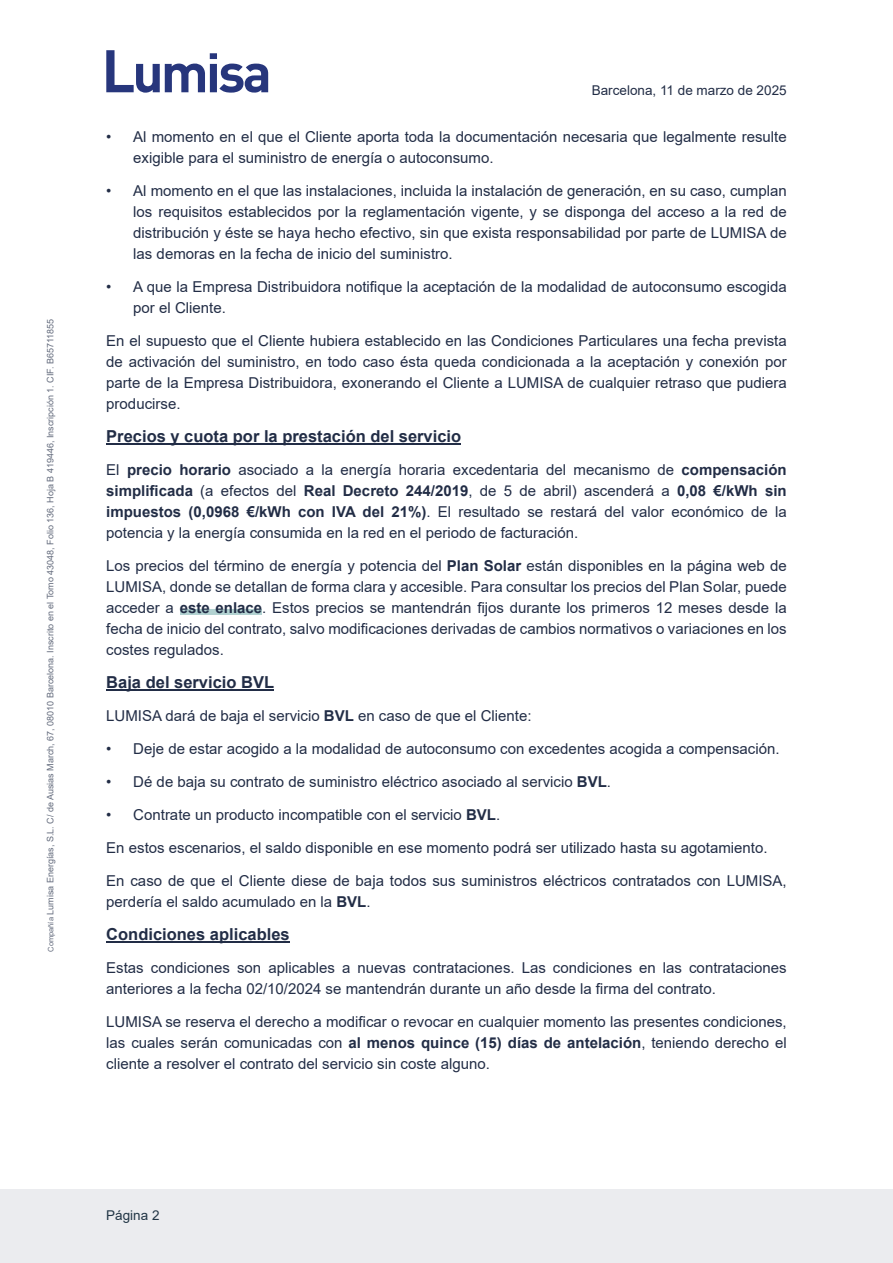
<style>
.page{position:relative;width:893px;height:1263px;background:#fff}
.page>*{position:absolute;margin:0;border:0;box-sizing:border-box;transform-origin:0 0}
.t1{font:700 16.5px "Arial";color:#222d46}
.t2{font:15px "Arial";color:#222d46}
.t3{font:700 15px "Arial";color:#222d46}
.t4{font:13.5px "Arial";color:#222d46}
.t5{font:13.5px "Arial";color:#223646}
.t6{font:9px "Arial";color:rgb(34 45 70/.71)}
.s1{font-size:7.5px}
.s2{font-weight:700}
</style>
<div class="page">
<div style="left:0;top:1189px;width:893px;height:74px;background:#ebecef"></div>
<svg style="left:106px;top:50px;width:162px;height:43px"></svg>
<div style="left:180px;top:609px;width:81px;height:6px;background:#b2d2d1"></div>
<hr style="left:106px;top:443px;width:355px;height:2px;background:#222d46">
<hr style="left:106px;top:689px;width:168px;height:2px;background:#222d46">
<hr style="left:106px;top:941px;width:184px;height:2px;background:#222d46">
<p class="t6" style="left:47px;top:952px;width:635px;rotate:-90deg"><span class="s1">Compañía</span> Lumisa Energías, S.L. C/ de Ausias March, 67, 08010 Barcelona. Inscrito en el Tomo 43048, Folio 136, Hoja B 419446, Inscripción 1. CIF. B65711855</p>
<p class="t4" style="left:592px;top:85px;width:196px">Barcelona, 11 de marzo de 2025</p>
<p class="t2" style="left:106px;top:131px;width:682px">• Al momento en el que el Cliente aporta toda la documentación necesaria que legalmente resulte</p>
<p class="t2" style="left:133px;top:152px;width:362px">exigible para el suministro de energía o autoconsumo.</p>
<p class="t2" style="left:106px;top:185px;width:682px">• Al momento en el que las instalaciones, incluida la instalación de generación, en su caso, cumplan</p>
<p class="t2" style="left:133px;top:206px;width:655px">los requisitos establecidos por la reglamentación vigente, y se disponga del acceso a la red de</p>
<p class="t2" style="left:133px;top:227px;width:655px">distribución y éste se haya hecho efectivo, sin que exista responsabilidad por parte de LUMISA de</p>
<p class="t2" style="left:133px;top:248px;width:321px">las demoras en la fecha de inicio del suministro.</p>
<p class="t2" style="left:106px;top:281px;width:682px">• A que la Empresa Distribuidora notifique la aceptación de la modalidad de autoconsumo escogida</p>
<p class="t2" style="left:133px;top:302px;width:94px">por el Cliente.</p>
<p class="t2" style="left:106px;top:335px;width:682px">En el supuesto que el Cliente hubiera establecido en las Condiciones Particulares una fecha prevista</p>
<p class="t2" style="left:106px;top:356px;width:682px">de activación del suministro, en todo caso ésta queda condicionada a la aceptación y conexión por</p>
<p class="t2" style="left:106px;top:377px;width:682px">parte de la Empresa Distribuidora, exonerando el Cliente a LUMISA de cualquier retraso que pudiera</p>
<p class="t2" style="left:106px;top:398px;width:76px">producirse.</p>
<p class="t1" style="left:106px;top:430px;width:356px">Precios y cuota por la prestación del servicio</p>
<p class="t2" style="left:106px;top:464px;width:15px">El</p>
<p class="t3" style="left:127px;top:464px;width:106px">precio horario</p>
<p class="t2" style="left:238px;top:464px;width:437px">asociado a la energía horaria excedentaria del mecanismo de</p>
<p class="t3" style="left:682px;top:464px;width:107px">compensación</p>
<p class="t3" style="left:106px;top:485px;width:88px">simplificada</p>
<p class="t2" style="left:200px;top:485px;width:98px">(a efectos del</p>
<p class="t2" style="left:304px;top:485px;width:367px"><span class="s2">Real Decreto 244/2019</span>, de 5 de abril) ascenderá a</p>
<p class="t3" style="left:677px;top:485px;width:111px">0,08 €/kWh sin</p>
<p class="t2" style="left:106px;top:506px;width:682px"><span class="s2">impuestos (0,0968 €/kWh con IVA del 21%)</span>. El resultado se restará del valor económico de la</p>
<p class="t2" style="left:106px;top:527px;width:474px">potencia y la energía consumida en la red en el periodo de facturación.</p>
<p class="t2" style="left:106px;top:560px;width:682px">Los precios del término de energía y potencia del <span class="s2">Plan Solar</span> están disponibles en la página web de</p>
<p class="t2" style="left:106px;top:581px;width:682px">LUMISA, donde se detallan de forma clara y accesible. Para consultar los precios del Plan Solar, puede</p>
<p class="t2" style="left:106px;top:602px;width:682px">acceder a <span class="s2">este enlace</span>. Estos precios se mantendrán fijos durante los primeros 12 meses desde la</p>
<p class="t2" style="left:106px;top:623px;width:682px">fecha de inicio del contrato, salvo modificaciones derivadas de cambios normativos o variaciones en los</p>
<p class="t2" style="left:106px;top:644px;width:119px">costes regulados.</p>
<p class="t1" style="left:106px;top:676px;width:169px">Baja del servicio BVL</p>
<p class="t2" style="left:106px;top:710px;width:427px">LUMISA dará de baja el servicio <span class="s2">BVL</span> en caso de que el Cliente:</p>
<p class="t2" style="left:106px;top:743px;width:675px">• Deje de estar acogido a la modalidad de autoconsumo con excedentes acogida a compensación.</p>
<p class="t2" style="left:106px;top:776px;width:506px">• Dé de baja su contrato de suministro eléctrico asociado al servicio <span class="s2">BVL</span>.</p>
<p class="t2" style="left:106px;top:809px;width:395px">• Contrate un producto incompatible con el servicio <span class="s2">BVL</span>.</p>
<p class="t2" style="left:106px;top:842px;width:663px">En estos escenarios, el saldo disponible en ese momento podrá ser utilizado hasta su agotamiento.</p>
<p class="t2" style="left:106px;top:875px;width:682px">En caso de que el Cliente diese de baja todos sus suministros eléctricos contratados con LUMISA,</p>
<p class="t2" style="left:106px;top:896px;width:266px">perdería el saldo acumulado en la <span class="s2">BVL</span>.</p>
<p class="t1" style="left:106px;top:928px;width:185px">Condiciones aplicables</p>
<p class="t2" style="left:106px;top:962px;width:682px">Estas condiciones son aplicables a nuevas contrataciones. Las condiciones en las contrataciones</p>
<p class="t2" style="left:106px;top:983px;width:611px">anteriores a la fecha 02/10/2024 se mantendrán durante un año desde la firma del contrato.</p>
<p class="t2" style="left:106px;top:1016px;width:682px">LUMISA se reserva el derecho a modificar o revocar en cualquier momento las presentes condiciones,</p>
<p class="t2" style="left:106px;top:1037px;width:682px">las cuales serán comunicadas con <span class="s2">al menos quince (15) días de antelación</span>, teniendo derecho el</p>
<p class="t2" style="left:106px;top:1058px;width:385px">cliente a resolver el contrato del servicio sin coste alguno.</p>
<p class="t5" style="left:106px;top:1210px;width:55px">Página 2</p>
</div>
